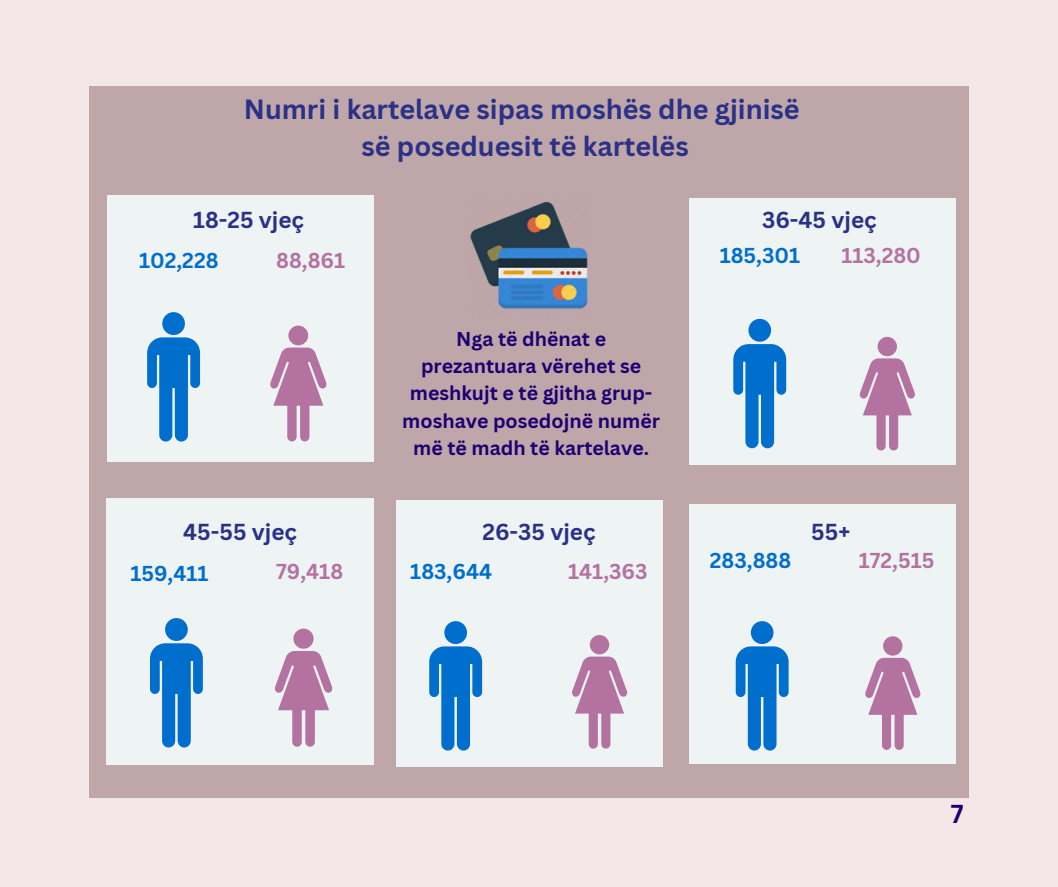
<style>
.page{position:relative;width:1058px;height:887px;background:#fff}
.page>*{position:absolute;margin:0;border:0;box-sizing:border-box;transform-origin:0 0}
.t1{font:700 27px "Canva Sans";color:#2a3186}
.t2{font:700 25.2px "Canva Sans";color:#1c0072}
.t3{font:700 22.5px "Canva Sans";color:#2a3186}
.t4{font:700 21px "Canva Sans";color:#006ecc}
.t5{font:700 21px "Canva Sans";color:#b472a1}
.t6{font:700 19.5px/27px "Canva Sans";color:#1c0072;text-align:center}
</style>
<div class="page">
<div style="left:0;top:0;width:1058px;height:886px;background:#bfa6a9"></div>
<div style="left:107px;top:195px;width:266px;height:266px;background:#eef3f4"></div>
<svg style="left:270px;top:347px;width:56px;height:94px"></svg>
<div style="left:288px;top:325px;width:20px;height:20px;background:#b472a1;border-radius:50%"></div>
<div style="left:689px;top:199px;width:266px;height:266px;background:#eef3f4"></div>
<div style="left:396px;top:500px;width:266px;height:266px;background:#eef3f4"></div>
<svg style="left:572px;top:656px;width:55px;height:92px"></svg>
<div style="left:590px;top:635px;width:19px;height:19px;background:#b472a1;border-radius:50%"></div>
<div style="left:107px;top:498px;width:266px;height:266px;background:#eef3f4"></div>
<svg style="left:275px;top:651px;width:57px;height:95px"></svg>
<div style="left:293px;top:628px;width:20px;height:20px;background:#b472a1;border-radius:50%"></div>
<div style="left:689px;top:504px;width:266px;height:260px;background:#eef3f4"></div>
<img style="left:470px;top:201px;width:118px;height:108px">
<div style="left:0;top:0;width:1058px;height:85px;background:#f4e7e7"></div>
<div style="left:0;top:798px;width:1058px;height:88px;background:#f4e7e7"></div>
<div style="left:1px;top:78px;width:88px;height:808px;background:#f4e7e7"></div>
<div style="left:969px;top:67px;width:88px;height:809px;background:#f4e7e7"></div>
<div style="left:165px;top:618px;width:23px;height:23px;background:#006ecc;border-radius:50%"></div>
<svg style="left:150px;top:643px;width:53px;height:104px"></svg>
<div style="left:162px;top:312px;width:23px;height:23px;background:#006ecc;border-radius:50%"></div>
<svg style="left:147px;top:337px;width:53px;height:104px"></svg>
<div style="left:748px;top:319px;width:23px;height:23px;background:#006ecc;border-radius:50%"></div>
<svg style="left:733px;top:344px;width:53px;height:104px"></svg>
<div style="left:751px;top:621px;width:22px;height:23px;background:#006ecc;border-radius:50%"></div>
<svg style="left:735px;top:646px;width:53px;height:104px"></svg>
<div style="left:444px;top:621px;width:23px;height:23px;background:#006ecc;border-radius:50%"></div>
<svg style="left:429px;top:646px;width:53px;height:104px"></svg>
<svg style="left:865px;top:657px;width:55px;height:92px"></svg>
<div style="left:883px;top:636px;width:19px;height:19px;background:#b472a1;border-radius:50%"></div>
<svg style="left:859px;top:358px;width:55px;height:92px"></svg>
<div style="left:877px;top:337px;width:20px;height:19px;background:#b472a1;border-radius:50%"></div>
<p class="t1" style="left:244px;top:90px;width:557px">Numri i kartelave sipas moshës dhe gjinisë</p>
<p class="t1" style="left:361px;top:128px;width:329px">së poseduesit të kartelës</p>
<p class="t3" style="left:193px;top:204px;width:112px">18-25 vjeç</p>
<p class="t4" style="left:139px;top:246px;width:81px">102,228</p>
<p class="t5" style="left:276px;top:246px;width:71px">88,861</p>
<p class="t3" style="left:183px;top:516px;width:115px">45-55 vjeç</p>
<p class="t4" style="left:130px;top:558px;width:80px">159,411</p>
<p class="t5" style="left:276px;top:556px;width:68px">79,418</p>
<p class="t6" style="left:402px;top:325px;width:259px">Nga të dhënat e prezantuara vërehet se meshkujt e të gjitha grup&shy;moshave posedojnë numër më të madh të kartelave.</p>
<p class="t3" style="left:482px;top:516px;width:115px">26-35 vjeç</p>
<p class="t4" style="left:410px;top:556px;width:83px">183,644</p>
<p class="t5" style="left:568px;top:556px;width:81px">141,363</p>
<p class="t3" style="left:762px;top:204px;width:116px">36-45 vjeç</p>
<p class="t4" style="left:719px;top:240px;width:82px">185,301</p>
<p class="t5" style="left:841px;top:240px;width:81px">113,280</p>
<p class="t3" style="left:811px;top:516px;width:40px">55+</p>
<p class="t4" style="left:710px;top:546px;width:83px">283,888</p>
<p class="t5" style="left:858px;top:546px;width:77px">172,515</p>
<p class="t2" style="left:950px;top:795px;width:14px">7</p>
</div>
